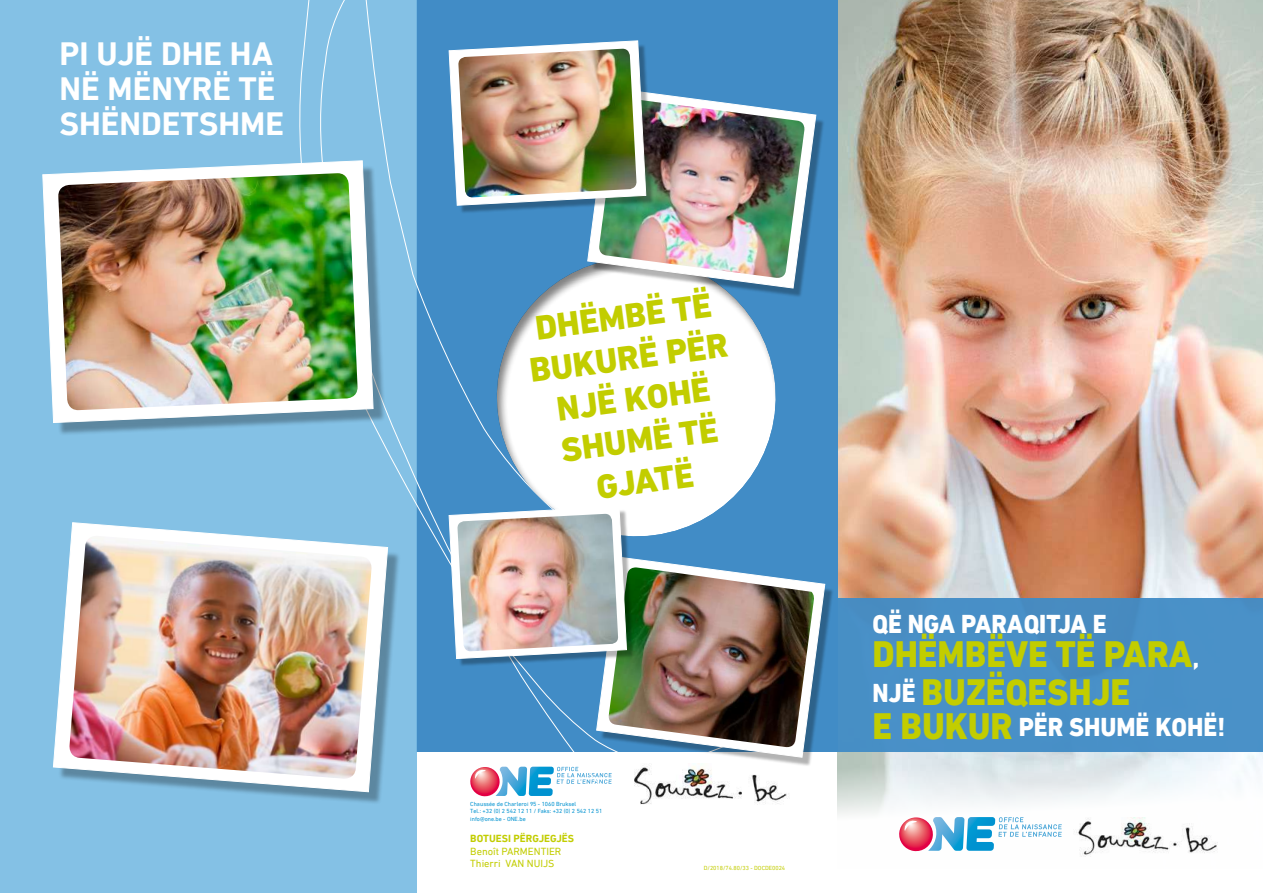
<style>
.page{position:relative;width:1263px;height:893px;background:#fff}
.page>*{position:absolute;margin:0;border:0;box-sizing:border-box;transform-origin:0 0}
.t1{font:800 37.5px/37.5px "DIN Next LT Pro";color:#c2cd00;scale:.94 1}
.t2{font:800 34.5px/41.4px "DIN Next LT Pro";color:#c2cd00;text-align:center}
.t3{font:700 33px/35px "DIN Next LT Pro";color:#fff}
.t4{font:800 26.4px "DIN Next LT Pro";color:#fff;scale:.94 1}
.t5{font:10.5px/12.6px "DIN Next LT Pro";color:#c2cd00}
.t6{font:700 10.5px "DIN Next LT Pro";color:#c2cd00}
.t7{font:6px/7.2px "DIN Next LT Pro";color:#0092d0}
.t8{font:6px "DIN Next LT Pro";color:#c2cd00}
.s1{font-family:"Trebuchet MS"}
.s2{font-size:26.4px;color:#fff}
.s3{font-size:37.5px;color:#c2cd00}
</style>
<div class="page">
<img style="left:1050px;top:0;width:213px;height:857px">
<div style="left:838px;top:598px;width:425px;height:154px;background:#4991c8"></div>
<svg style="left:1050px;top:817px;width:12px;height:35px"></svg>
<img style="left:1073px;top:817px;width:146px;height:39px">
<div style="left:0;top:0;width:417px;height:893px;background:#84c1e5"></div>
<svg style="left:53px;top:522px;width:244px;height:270px"></svg>
<img style="left:69px;top:536px;width:228px;height:243px">
<img style="left:297px;top:0;width:753px;height:852px">
<svg style="left:466px;top:228px;width:341px;height:327px"></svg>
<div style="left:601px;top:561px;width:233px;height:206px;background:#000;opacity:.3"></div>
<svg style="left:596px;top:557px;width:229px;height:201px"></svg>
<img style="left:608px;top:567px;width:206px;height:181px">
<div style="left:592px;top:92px;width:233px;height:205px;background:#000;opacity:.3"></div>
<svg style="left:587px;top:88px;width:229px;height:200px"></svg>
<img style="left:598px;top:98px;width:207px;height:181px">
<div style="left:452px;top:44px;width:203px;height:170px;background:#000;opacity:.3"></div>
<svg style="left:449px;top:41px;width:197px;height:165px"></svg>
<img style="left:458px;top:49px;width:179px;height:149px">
<div style="left:452px;top:509px;width:183px;height:158px;background:#000;opacity:.3"></div>
<svg style="left:449px;top:506px;width:178px;height:153px"></svg>
<img style="left:457px;top:514px;width:161px;height:138px">
<div style="left:48px;top:166px;width:338px;height:270px;background:#000;opacity:.3"></div>
<svg style="left:42px;top:160px;width:332px;height:263px"></svg>
<img style="left:58px;top:173px;width:300px;height:238px">
<h3 class="t3" style="left:60px;top:37px;width:226px">PI UJË DHE HA<br>NË MËNYRË TË<br>SHËNDETSHME</h3>
<h2 class="t2" style="left:521px;top:310px;width:201px;rotate:-8deg">DHËMBË TË<br>BUKURË PËR<br>NJË KOHË<br>SHUMË TË<br>GJATË</h2>
<p class="t7" style="left:470px;top:800px;width:133px">Chaussée de Charleroi 95 - 1060 Bruksel<br>Tel.: +32 (0) 2 542 12 11 / Faks: +32 (0) 2 542 12 51 info<span class="s1">@</span>one.be - ONE.be</p>
<h3 class="t6" style="left:470px;top:832px;width:105px">BOTUESI PËRGJEGJËS</h3>
<h3 class="t5" style="left:470px;top:845px;width:93px">Benoît PARMENTIER<br>Thierri VAN NUIJS</h3>
<p class="t8" style="left:704px;top:864px;width:83px">D/2018/74.80/33 - DOCDE0024</p>
<h3 class="t4" style="left:872px;top:608px;width:251px">QË NGA PARAQITJA E</h3>
<h1 class="t1" style="left:872px;top:636px;width:349px">DHËMBËVE TË PARA<span class="s2">,<br>NJË</span> BUZËQESHJE</h1>
<h3 class="t4" style="left:872px;top:712px;width:377px"><span class="s3">E BUKUR</span> PËR SHUMË KOHË!</h3>
</div>
